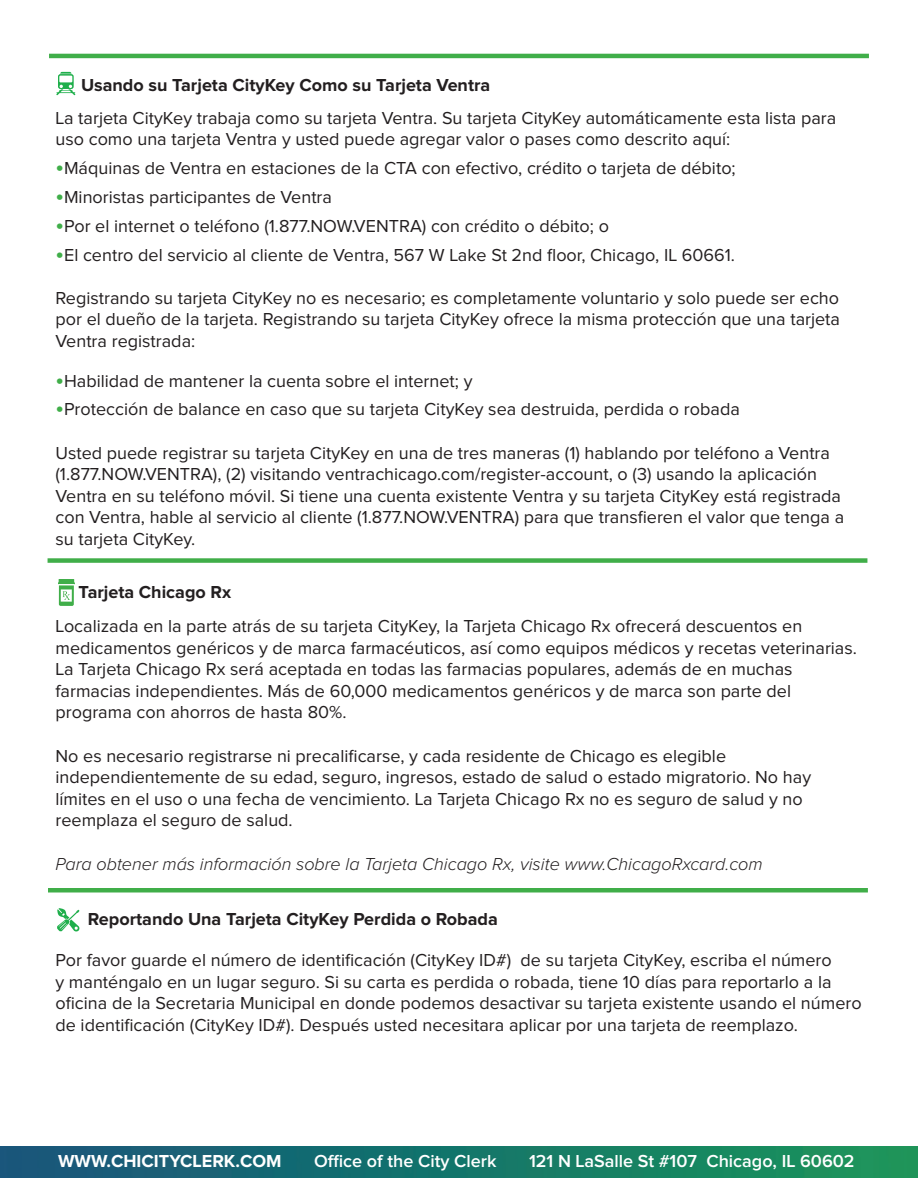
<style>
.page{position:relative;width:918px;height:1188px;background:#fff}
.page>*{position:absolute;margin:0;border:0;box-sizing:border-box;transform-origin:0 0}
.t1{font:18px/21.6px "Proxima Nova";color:#231f20}
.t2{font:700 18px "Proxima Nova";color:#231f20}
.t3{font:italic 300 18px "Proxima Nova";color:#231f20}
.t4{font:600 18px "Proxima Nova";color:#fff}
.t5{font:700 18px "Proxima Nova";color:#fff}
.s1{font-weight:600;font-size:24px;color:#40ae49}
</style>
<div class="page">
<svg style="left:56px;top:72px;width:19px;height:23px"></svg>
<svg style="left:57px;top:908px;width:23px;height:24px"></svg>
<img style="left:0;top:1146px;width:918px;height:31px">
<hr style="left:48px;top:888px;width:820px;height:4px;background:#40ae49">
<svg style="left:58px;top:579px;width:17px;height:27px"></svg>
<div style="left:48px;top:558px;width:819px;height:5px;background:#40ae49"></div>
<hr style="left:49px;top:54px;width:820px;height:4px;background:#40ae49">
<p class="t2" style="left:81px;top:76px;width:411px">Usando su Tarjeta CityKey Como su Tarjeta Ventra</p>
<p class="t1" style="left:56px;top:108px;width:782px">La tarjeta CityKey trabaja como su tarjeta Ventra. Su tarjeta CityKey automáticamente esta lista para uso como una tarjeta Ventra y usted puede agregar valor o pases como descrito aquí:</p>
<p class="t1" style="left:56px;top:158px;width:682px"><span class="s1">•</span>Máquinas de Ventra en estaciones de la CTA con efectivo, crédito o tarjeta de débito;</p>
<p class="t1" style="left:56px;top:187px;width:278px"><span class="s1">•</span>Minoristas participantes de Ventra</p>
<p class="t1" style="left:56px;top:216px;width:555px"><span class="s1">•</span>Por el internet o teléfono (1.877.NOW.VENTRA) con crédito o débito; o</p>
<p class="t1" style="left:56px;top:244px;width:681px"><span class="s1">•</span>El centro del servicio al cliente de Ventra, 567 W Lake St 2nd floor, Chicago, IL 60661.</p>
<p class="t1" style="left:56px;top:288px;width:786px;text-align:justify">Registrando su tarjeta CityKey no es necesario; es completamente voluntario y solo puede ser echo por el dueño de la tarjeta. Registrando su tarjeta CityKey ofrece la misma protección que una tarjeta Ventra registrada:</p>
<p class="t1" style="left:56px;top:370px;width:419px"><span class="s1">•</span>Habilidad de mantener la cuenta sobre el internet; y</p>
<p class="t1" style="left:56px;top:399px;width:686px"><span class="s1">•</span>Protección de balance en caso que su tarjeta CityKey sea destruida, perdida o robada</p>
<p class="t1" style="left:56px;top:442px;width:790px">Usted puede registrar su tarjeta CityKey en una de tres maneras (1) hablando por teléfono a Ventra (1.877.NOW.VENTRA), (2) visitando ventrachicago.com/register-account, o (3) usando la aplicación Ventra en su teléfono móvil. Si tiene una cuenta existente Ventra y su tarjeta CityKey está registrada con Ventra, hable al servicio al cliente (1.877.NOW.VENTRA) para que transfieren el valor que tenga a su tarjeta CityKey.</p>
<p class="t2" style="left:79px;top:583px;width:154px">Tarjeta Chicago Rx</p>
<p class="t1" style="left:56px;top:616px;width:803px">Localizada en la parte atrás de su tarjeta CityKey, la Tarjeta Chicago Rx ofrecerá descuentos en medicamentos genéricos y de marca farmacéuticos, así como equipos médicos y recetas veterinarias.<br>La Tarjeta Chicago Rx será aceptada en todas las farmacias populares, además de en muchas farmacias independientes. Más de 60,000 medicamentos genéricos y de marca son parte del programa con ahorros de hasta 80%.</p>
<p class="t1" style="left:56px;top:745px;width:757px">No es necesario registrarse ni precalificarse, y cada residente de Chicago es elegible independientemente de su edad, seguro, ingresos, estado de salud o estado migratorio. No hay límites en el uso o una fecha de vencimiento. La Tarjeta Chicago Rx no es seguro de salud y no reemplaza el seguro de salud.</p>
<p class="t3" style="left:56px;top:855px;width:709px">Para obtener más información sobre la Tarjeta Chicago Rx, visite www.ChicagoRxcard.com</p>
<p class="t2" style="left:88px;top:911px;width:411px">Reportando Una Tarjeta CityKey Perdida o Robada</p>
<p class="t1" style="left:56px;top:950px;width:808px">Por favor guarde el número de identificación (CityKey ID#) de su tarjeta CityKey, escriba el número<br>y manténgalo en un lugar seguro. Si su carta es perdida o robada, tiene 10 días para reportarlo a la oficina de la Secretaria Municipal en donde podemos desactivar su tarjeta existente usando el número de identificación (CityKey ID#). Después usted necesitara aplicar por una tarjeta de reemplazo.</p>
<p class="t5" style="left:58px;top:1153px;width:225px">WWW.CHICITYCLERK.COM</p>
<p class="t4" style="left:314px;top:1153px;width:184px">Office of the City Clerk</p>
<p class="t4" style="left:529px;top:1153px;width:327px">121 N LaSalle St #107 Chicago, IL 60602</p>
</div>
